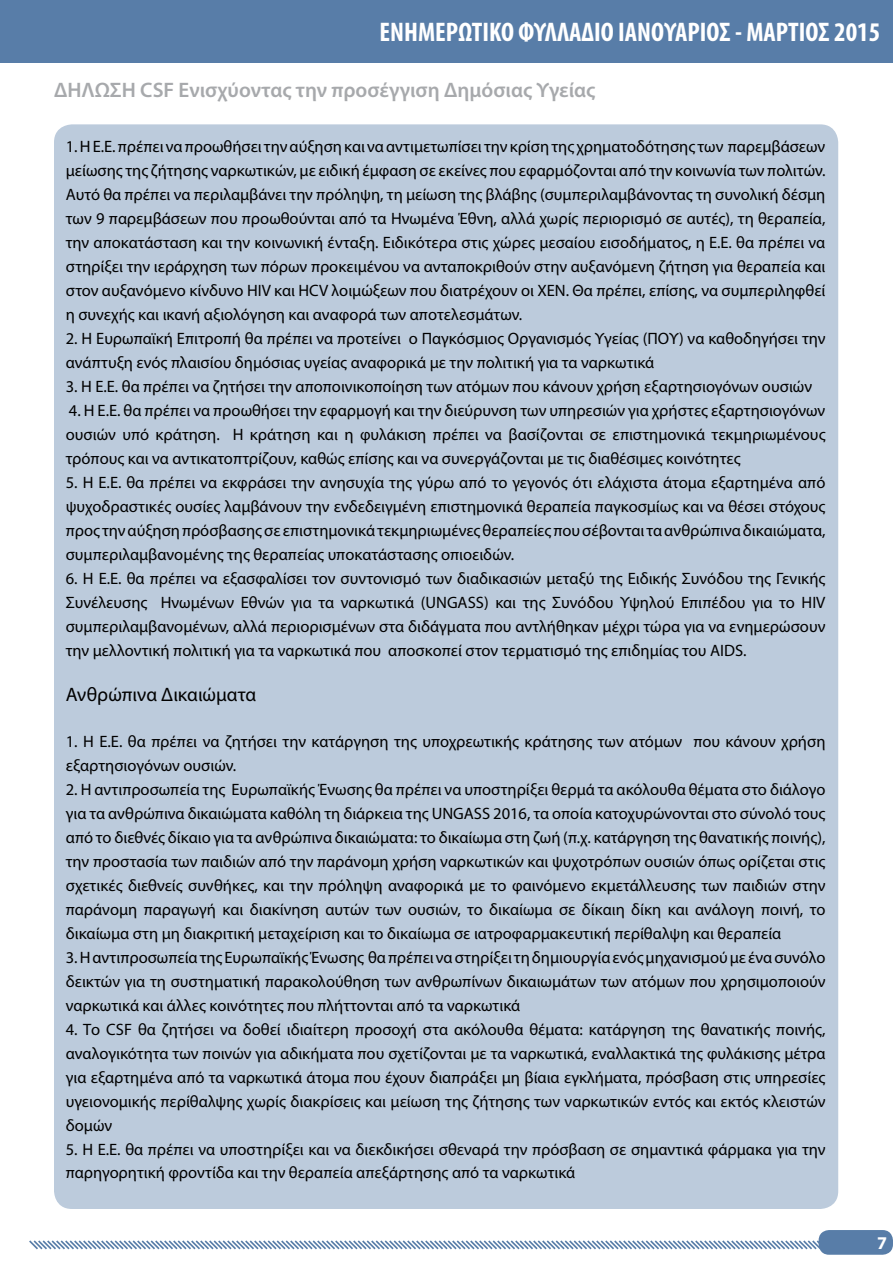
<style>
.page{position:relative;width:893px;height:1263px;background:#fff}
.page>*{position:absolute;margin:0;border:0;box-sizing:border-box;transform-origin:0 0}
.t1{font:700 condensed 27px "Myriad Pro";color:#fff}
.t2{font:600 21px "Myriad Pro";color:#a7a9ac}
.t3{font:19.5px "Myriad Pro";color:#000}
.t4{font:700 18px "Myriad Pro";color:#fff}
.t5{font:16.5px/24px "Myriad Pro";color:#000}
</style>
<div class="page">
<div style="left:54px;top:124px;width:784px;height:1085px;background:#bccbdc;border-radius:18px"></div>
<svg style="left:29px;top:1238px;width:792px;height:13px"></svg>
<div style="left:819px;top:1230px;width:74px;height:25px;background:#587da8;border-radius:11px"></div>
<div style="left:0;top:0;width:893px;height:62px;background:#587da8"></div>
<h1 class="t1" style="left:380px;top:15px;width:502px">ΕΝΗΜΕΡΩΤΙΚΟ ΦΥΛΛΑΔΙΟ ΙΑΝΟΥΑΡΙΟΣ - ΜΑΡΤΙΟΣ 2015</h1>
<p class="t2" style="left:54px;top:76px;width:543px">ΔΗΛΩΣΗ CSF Ενισχύοντας την προσέγγιση Δημόσιας Υγείας</p>
<p class="t5" style="left:66px;top:134px;width:761px">1.Η .Ε.Ε πρέπειναπροωθήσειτηναύξησηκαινααντιμετωπίσειτηνκρίσητηςχρηματοδότησηςτων παρεμβάσεων</p>
<p class="t5" style="left:66px;top:158px;width:761px">μείωσης της ζήτησης ναρκωτικών, με ειδική έμφαση σε εκείνες που εφαρμόζονται από την κοινωνία των πολιτών.</p>
<p class="t5" style="left:66px;top:182px;width:761px">Αυτό θα πρέπει να περιλαμβάνει την πρόληψη, τη μείωση της βλάβης (συμπεριλαμβάνοντας τη συνολική δέσμη</p>
<p class="t5" style="left:66px;top:206px;width:761px">των 9 παρεμβάσεων που προωθούνται από τα Ηνωμένα Έθνη, αλλά χωρίς περιορισμό σε αυτές ,) τη θεραπεία,</p>
<p class="t5" style="left:66px;top:230px;width:761px">την αποκατάσταση και την κοινωνική ένταξη. Ειδικότερα στις χώρες μεσαίου εισοδήματος .Ε.Εη, θα πρέπει να</p>
<p class="t5" style="left:66px;top:254px;width:761px">στηρίξει την ιεράρχηση των πόρων προκειμένου να ανταποκριθούν στην αυξανόμενη ζήτηση για θεραπεία και</p>
<p class="t5" style="left:66px;top:278px;width:761px">στον αυξανόμενο κίνδυνο HIV και HCV λοιμώξεων που διατρέχουν οι ΧΕΝ. Θα πρέπει, επίσης, να συμπεριληφθεί</p>
<p class="t5" style="left:66px;top:302px;width:458px">η συνεχής και ικανή αξιολόγηση και αναφορά των αποτελεσμάτων.</p>
<p class="t5" style="left:409px;top:326px;width:418px">ο Παγκόσμιος Οργανισμός Υγείας (ΠΟΥ) να καθοδηγήσει την</p>
<p class="t5" style="left:66px;top:326px;width:590px">2. Η Ευρωπαϊκή Επιτροπή θα πρέπει να προτείνει<br>ανάπτυξη ενός πλαισίου δημόσιας υγείας αναφορικά με την πολιτική για τα ναρκωτικά</p>
<p class="t5" style="left:66px;top:374px;width:748px">3. Η .Ε.Ε θα πρέπει να ζητήσει την αποποινικοποίηση των ατόμων που κάνουν χρήση εξαρτησιογόνων ουσιών</p>
<p class="t5" style="left:69px;top:398px;width:758px;text-align:right">4. Η .Ε.Ε θα πρέπει να προωθήσει την εφαρμογή και την διεύρυνση των υπηρεσιών για χρήστες εξαρτησιογόνων<br>Η κράτηση και η φυλάκιση πρέπει να βασίζονται σε επιστημονικά τεκμηριωμένους</p>
<p class="t5" style="left:66px;top:422px;width:676px">ουσιών υπό κράτηση.<br>τρόπους και να αντικατοπτρίζουν, καθώς επίσης και να συνεργάζονται με τις διαθέσιμες κοινότητες</p>
<p class="t5" style="left:66px;top:470px;width:761px;text-align:justify">5. Η .Ε.Ε θα πρέπει να εκφράσει την ανησυχία της γύρω από το γεγονός ότι ελάχιστα άτομα εξαρτημένα από ψυχοδραστικές ουσίες λαμβάνουν την ενδεδειγμένη επιστημονικά θεραπεία παγκοσμίως και να θέσει στόχους προςτηναύξησηπρόσβασηςσεεπιστημονικάτεκμηριωμένεςθεραπείεςπουσέβονταιταανθρώπιναδικαιώματα, συμπεριλαμβανομένης της θεραπείας υποκατάστασης οπιοειδών.</p>
<p class="t5" style="left:66px;top:566px;width:761px;text-align:right">6. Η .Ε.Ε θα πρέπει να εξασφαλίσει τον συντονισμό των διαδικασιών μεταξύ της Ειδικής Συνόδου της Γενικής<br>Ηνωμένων Εθνών για τα ναρκωτικά (UNGASS) και της Συνόδου Υψηλού Επιπέδου για το HIV</p>
<p class="t5" style="left:66px;top:590px;width:761px">Συνέλευσης<br>συμπεριλαμβανομένων, αλλά περιορισμένων στα διδάγματα που αντλήθηκαν μέχρι τώρα για να ενημερώσουν την μελλοντική πολιτική για τα ναρκωτικά που αποσκοπεί στον τερματισμό της επιδημίας του AIDS.</p>
<p class="t3" style="left:66px;top:682px;width:192px">Ανθρώπινα Δικαιώματα</p>
<p class="t5" style="left:693px;top:729px;width:134px">που κάνουν χρήση</p>
<p class="t5" style="left:66px;top:729px;width:618px">1. Η .Ε.Ε θα πρέπει να ζητήσει την κατάργηση της υποχρεωτικής κράτησης των ατόμων εξαρτησιογόνων ουσιών.</p>
<p class="t5" style="left:66px;top:777px;width:761px">2. Η αντιπροσωπεία της Ευρωπαϊκής Ένωσης θα πρέπει να υποστηρίξει θερμά τα ακόλουθα θέματα στο διάλογο για τα ανθρώπινα δικαιώματα καθόλη τη διάρκεια της UNGASS 2016, τα οποία κατοχυρώνονται στο σύνολό τους από το διεθνές δίκαιο για τα ανθρώπινα δικαιώματα το: δικαίωμα στη ζωή .χ.π( κατάργηση της θανατικής ποινής ,( την προστασία των παιδιών από την παράνομη χρήση ναρκωτικών και ψυχοτρόπων ουσιών όπως ορίζεται στις σχετικές διεθνείς συνθήκες, και την πρόληψη αναφορικά με το φαινόμενο εκμετάλλευσης των παιδιών στην παράνομη παραγωγή και διακίνηση αυτών των ουσιών, το δικαίωμα σε δίκαιη δίκη και ανάλογη ποινή, το δικαίωμα στη μη διακριτική μεταχείριση και το δικαίωμα σε ιατροφαρμακευτική περίθαλψη και θεραπεία 3.ΗαντιπροσωπείατηςΕυρωπαϊκήςΈνωσης θαπρέπειναστηρίξειτηδημιουργίαενόςμηχανισμούμεένασυνόλο δεικτών για τη συστηματική παρακολούθηση των ανθρωπίνων δικαιωμάτων των ατόμων που χρησιμοποιούν ναρκωτικά και άλλες κοινότητες που πλήττονται από τα ναρκωτικά</p>
<p class="t5" style="left:66px;top:1017px;width:761px;text-align:justify">4. Το CSF θα ζητήσει να δοθεί ιδιαίτερη προσοχή στα ακόλουθα θέματα: κατάργηση της θανατικής ποινής, αναλογικότητα των ποινών για αδικήματα που σχετίζονται με τα ναρκωτικά, εναλλακτικά της φυλάκισης μέτρα για εξαρτημένα από τα ναρκωτικά άτομα που έχουν διαπράξει μη βίαια εγκλήματα, πρόσβαση στις υπηρεσίες υγειονομικής περίθαλψης χωρίς διακρίσεις και μείωση της ζήτησης των ναρκωτικών εντός και εκτός κλειστών δομών</p>
<p class="t5" style="left:66px;top:1138px;width:761px;line-height:22.5px">5. Η .Ε.Ε θα πρέπει να υποστηρίξει και να διεκδικήσει σθεναρά την πρόσβαση σε σημαντικά φάρμακα για την παρηγορητική φροντίδα και την θεραπεία απεξάρτησης από τα ναρκωτικά</p>
<p class="t4" style="left:870px;top:1231px;width:18px">77</p>
</div>
